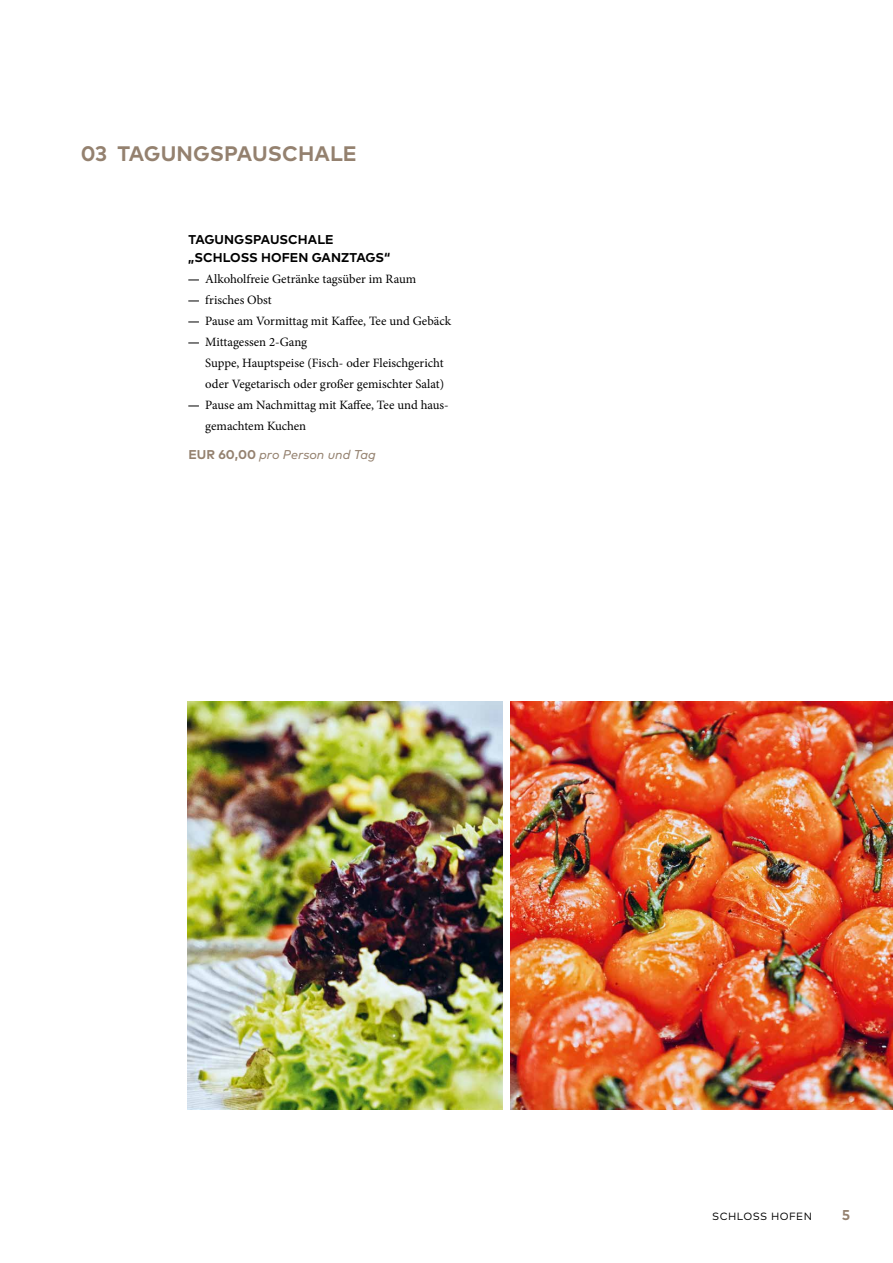
<style>
.page{position:relative;width:893px;height:1263px;background:#fff}
.page>*{position:absolute;margin:0;border:0;box-sizing:border-box;transform-origin:0 0}
.t1{font:700 21px "Mark Pro";letter-spacing:.005em;color:#94816f}
.t2{font:700 14.25px "Mark Pro";color:#94816f}
.t3{font:12.75px/21px "Minion Pro";letter-spacing:-.005em;color:#000}
.t4{font:700 12.75px/18px "Mark Pro";letter-spacing:.005em;color:#000}
.t5{font:italic 12.75px "Mark Pro";color:#94816f}
.t6{font:10.5px "Mark Pro";letter-spacing:.045em;color:#000}
.s1{font-weight:700;font-style:normal}
</style>
<div class="page">
<img style="left:188px;top:702px;width:315px;height:408px">
<img style="left:510px;top:702px;width:383px;height:408px">
<h1 class="t1" style="left:81px;top:138px;width:277px">03 TAGUNGSPAUSCHALE</h1>
<p class="t4" style="left:188px;top:229px;width:204px">TAGUNGSPAUSCHALE „SCHLOSS HOFEN GANZTAGS“</p>
<p class="t3" style="left:205px;top:268px;width:247px">Alkoholfreie Getränke tagsüber im Raum frisches Obst<br>Pause am Vormittag mit Kaffee, Tee und Gebäck Mittagessen 2-Gang<br>Suppe, Hauptspeise (Fisch- oder Fleischgericht oder Vegetarisch oder großer gemischter Salat)<br>Pause am Nachmittag mit Kaffee, Tee und haus&shy;gemachtem Kuchen</p>
<p class="t5" style="left:188px;top:445px;width:189px"><span class="s1">EUR 60,00</span> pro Person und Tag</p>
<p class="t6" style="left:712px;top:1209px;width:101px">SCHLOSS HOFEN</p>
<p class="t2" style="left:842px;top:1204px;width:10px">5</p>
</div>
